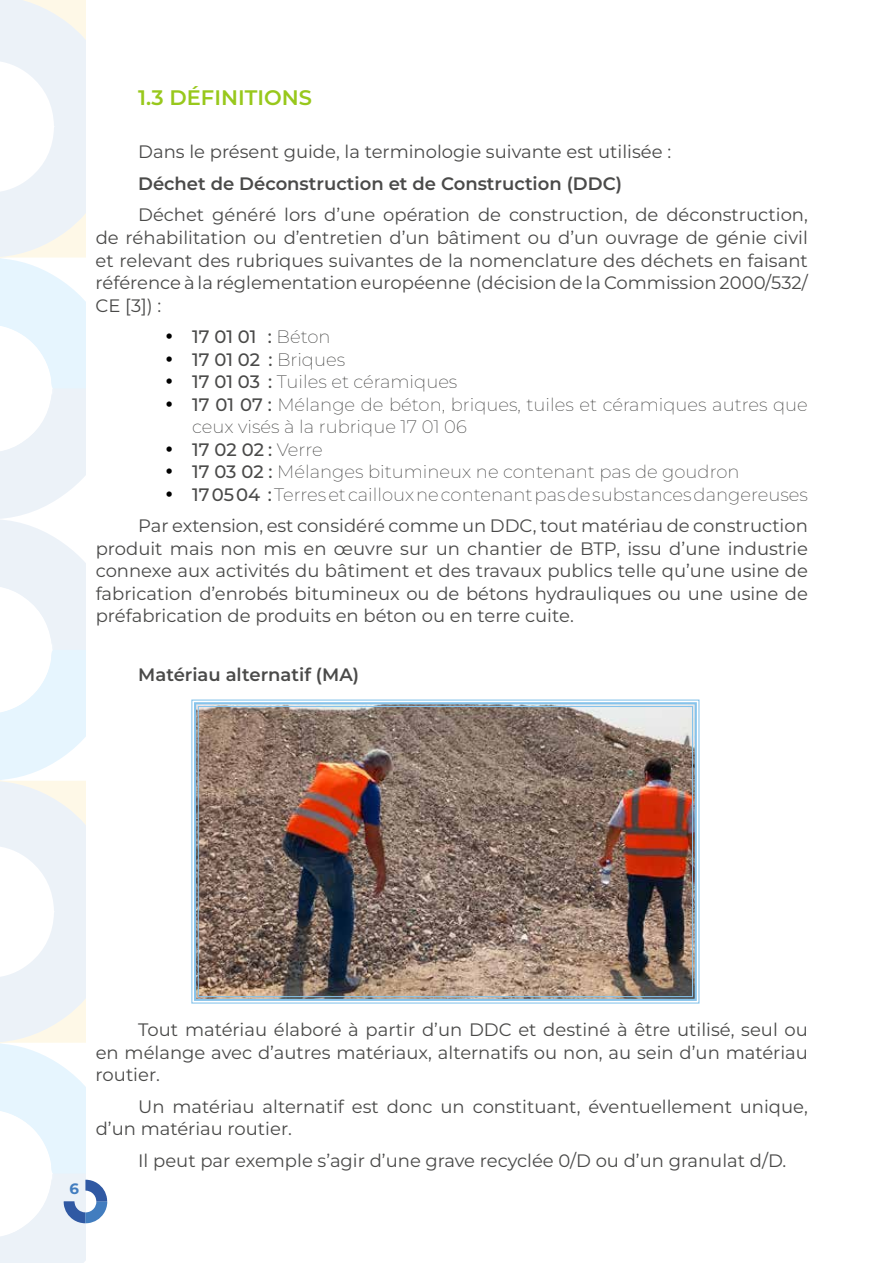
<style>
.page{position:relative;width:893px;height:1263px;background:#fff}
.page>*{position:absolute;margin:0;border:0;box-sizing:border-box;transform-origin:0 0}
.t1{font:600 21px "Montserrat";color:#98c81c}
.t2{font:18px/22.5px "Montserrat";color:#4a4a49;text-align:justify}
.t3{font:200 18px/22.5px "Montserrat";color:#4a4a49}
.t4{font:600 18px "Montserrat";color:#4a4a49}
.t5{font:500 18px "Montserrat";color:#4a4a49}
.t6{font:700 15px "Montserrat";color:#427dbf}
.s1{color:#000}
.s2{font-weight:200}
.s3{font-weight:500}
</style>
<div class="page">
<svg style="left:0;top:0;width:107px;height:1263px"></svg>
<svg style="left:191px;top:699px;width:509px;height:305px;background:#bddef3"></svg>
<img style="left:193px;top:701px;width:505px;height:301px">
<div style="left:198px;top:706px;width:495px;height:291px;border:1px solid #86c3eb"></div>
<p class="t1" style="left:138px;top:84px;width:175px">1.3 DÉFINITIONS</p>
<p class="t2" style="left:138px;top:140px;width:534px">Dans le présent guide, la terminologie suivante est utilisée :</p>
<p class="t4" style="left:138px;top:172px;width:485px">Déchet de Déconstruction et de Construction (DDC)</p>
<p class="t2" style="left:96px;top:203px;width:714px;text-indent:43px">Déchet généré lors d’une opération de construction, de déconstruction, de réhabilitation ou d’entretien d’un bâtiment ou d’un ouvrage de génie civil et relevant des rubriques suivantes de la nomenclature des déchets en faisant référence à la réglementation européenne (décision de la Commission 2000/532/ CE [3]) :</p>
<p class="t5" style="left:165px;top:325px;width:167px"><span class="s1">•</span> 17 01 01 : <span class="s2">Béton</span></p>
<p class="t5" style="left:165px;top:347px;width:181px"><span class="s1">•</span> 17 01 02 : <span class="s2">Briques</span></p>
<p class="t3" style="left:165px;top:370px;width:294px"><span class="s1">•</span> <span class="s3">17 01 03 :</span> Tuiles et céramiques</p>
<p class="t3" style="left:192px;top:392px;width:617px;text-indent:-27px"><span class="s1">•</span> <span class="s3">17 01 07 :</span> Mélange de béton, briques, tuiles et céramiques autres que ceux visés à la rubrique 17 01 06</p>
<p class="t5" style="left:165px;top:437px;width:159px"><span class="s1">•</span> 17 02 02 : <span class="s2">Verre</span></p>
<p class="t3" style="left:165px;top:460px;width:576px"><span class="s1">•</span> <span class="s3">17 03 02 :</span> Mélanges bitumineux ne contenant pas de goudron</p>
<p class="t2" style="left:138px;top:478px;width:671px;line-height:31.5px;text-align:right"><span class="s1">•</span> <span class="s3">17 05 04 :</span> <span class="s2">Terres et cailloux ne contenant pas de substances dangereuses<br></span>Par extension, est considéré comme un DDC, tout matériau de construction</p>
<p class="t2" style="left:96px;top:536px;width:714px">produit mais non mis en œuvre sur un chantier de BTP, issu d’une industrie connexe aux activités du bâtiment et des travaux publics telle qu’une usine de fabrication d’enrobés bitumineux ou de bétons hydrauliques ou une usine de préfabrication de produits en béton ou en terre cuite.</p>
<p class="t4" style="left:138px;top:662px;width:222px">Matériau alternatif (MA)</p>
<p class="t6" style="left:70px;top:1178px;width:11px">6</p>
<p class="t2" style="left:96px;top:1018px;width:714px;text-indent:43px">Tout matériau élaboré à partir d’un DDC et destiné à être utilisé, seul ou en mélange avec d’autres matériaux, alternatifs ou non, au sein d’un matériau routier.</p>
<p class="t2" style="left:96px;top:1094px;width:714px;text-indent:42px">Un matériau alternatif est donc un constituant, éventuellement unique, d’un matériau routier.</p>
<p class="t2" style="left:138px;top:1148px;width:650px">Il peut par exemple s’agir d’une grave recyclée 0/D ou d’un granulat d/D.</p>
</div>
